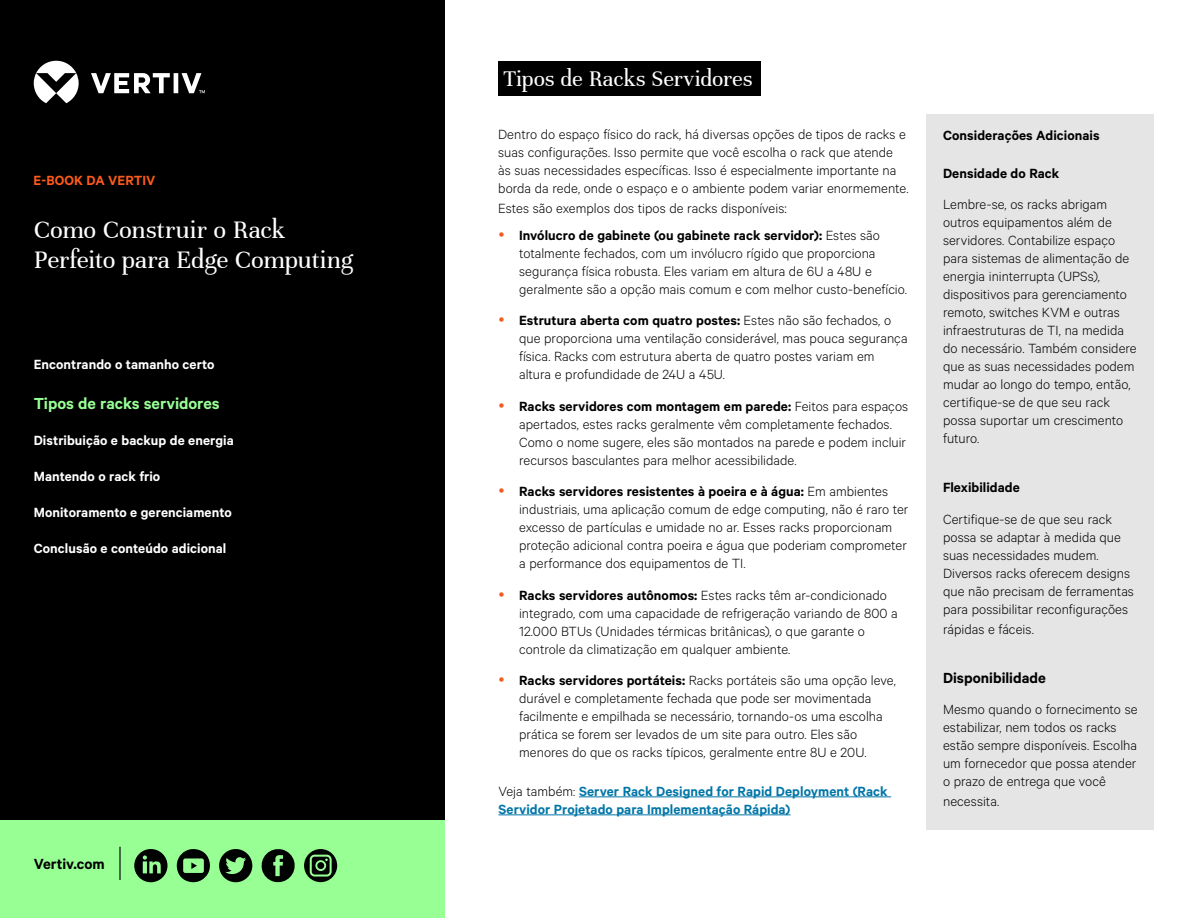
<style>
.page{position:relative;width:1188px;height:918px;background:#fff}
.page>*{position:absolute;margin:0;border:0;box-sizing:border-box;transform-origin:0 0}
.t1{font:27px/30px "Unna";letter-spacing:-.005em;color:#fff}
.t2{font:24px "Unna";letter-spacing:-.005em;color:#fff}
.t3{font:600 18px "Calibre";color:#98ff95}
.t4{font:600 16.5px "Calibre";color:#000}
.t5{font:300 15px/18px "Calibre";letter-spacing:.005em;color:#000}
.t6{font:600 15px "Calibre";letter-spacing:.005em;color:#fff}
.t7{font:600 15px/18px "Calibre";letter-spacing:.005em;color:#0076a8}
.t8{font:600 15px "Calibre";letter-spacing:.005em;color:#000}
.t9{font:600 15px "Calibre";color:#fe5b1b}
.s1{font-size:16.5px}
.s2{font-weight:600}
.s3{font-weight:300;color:#000}
</style>
<div class="page">
<div style="left:926px;top:114px;width:227px;height:716px;background:#e5e5e5"></div>
<div style="left:0;top:0;width:444px;height:918px;background:#000"></div>
<svg style="left:34px;top:61px;width:171px;height:42px"></svg>
<div style="left:0;top:821px;width:444px;height:97px;background:#98ff95"></div>
<hr style="left:119px;top:847px;width:2px;height:33px;background:#000">
<div style="left:498px;top:61px;width:262px;height:35px;background:#000"></div>
<hr style="left:579px;top:797px;width:312px;height:1px;background:#0076a8">
<hr style="left:498px;top:815px;width:293px;height:1px;background:#0076a8">
<svg style="left:134px;top:849px;width:34px;height:33px"></svg>
<svg style="left:177px;top:849px;width:33px;height:34px"></svg>
<svg style="left:219px;top:849px;width:33px;height:33px"></svg>
<svg style="left:262px;top:849px;width:33px;height:33px"></svg>
<svg style="left:304px;top:849px;width:33px;height:33px"></svg>
<p class="t9" style="left:34px;top:172px;width:123px">E-BOOK DA VERTIV</p>
<h1 class="t1" style="left:34px;top:215px;width:321px">Como Construir o Rack<br>Perfeito para Edge Computing</h1>
<p class="t6" style="left:34px;top:356px;width:182px">Encontrando o tamanho certo</p>
<p class="t3" style="left:34px;top:393px;width:188px">Tipos de racks servidores</p>
<p class="t6" style="left:34px;top:431px;width:202px">Distribuição e backup de energia</p>
<p class="t6" style="left:34px;top:467px;width:128px">Mantendo o rack frio</p>
<p class="t6" style="left:34px;top:503px;width:200px">Monitoramento e gerenciamento</p>
<p class="t6" style="left:34px;top:539px;width:194px">Conclusão e conteúdo adicional</p>
<p class="t4" style="left:34px;top:854px;width:73px">Vertiv.com</p>
<h2 class="t2" style="left:503px;top:65px;width:251px">Tipos de Racks Servidores</h2>
<p class="t5" style="left:498px;top:125px;width:412px">Dentro do espaço físico do rack, há diversas opções de tipos de racks e suas configurações. Isso permite que você escolha o rack que atende às suas necessidades específicas. Isso é especialmente importante na borda da rede, onde o espaço e o ambiente podem variar enormemente.</p>
<p class="t5" style="left:519px;top:194px;width:362px;line-height:27px;text-indent:-21px">Estes são exemplos dos tipos de racks disponíveis<span class="s1">:<br></span><span class="s2">Invólucro de gabinete (ou gabinete rack servidor):</span> Estes são</p>
<p class="t5" style="left:519px;top:243px;width:389px">totalmente fechados, com um invólucro rígido que proporciona segurança física robusta. Eles variam em altura de 6U a 48U e geralmente são a opção mais comum e com melhor custo-benefício.</p>
<p class="t5" style="left:519px;top:311px;width:390px"><span class="s2">Estrutura aberta com quatro postes:</span> Estes não são fechados, o que proporciona uma ventilação considerável, mas pouca segurança física. Racks com estrutura aberta de quatro postes variam em altura e profundidade de 24U a 45U.</p>
<p class="t5" style="left:519px;top:396px;width:390px"><span class="s2">Racks servidores com montagem em parede:</span> Feitos para espaços apertados, estes racks geralmente vêm completamente fechados.<br>Como o nome sugere, eles são montados na parede e podem incluir recursos basculantes para melhor acessibilidade.</p>
<p class="t5" style="left:519px;top:482px;width:391px"><span class="s2">Racks servidores resistentes à poeira e à água:</span> Em ambientes industriais, uma aplicação comum de edge computing, não é raro ter excesso de partículas e umidade no ar. Esses racks proporcionam proteção adicional contra poeira e água que poderiam comprometer a performance dos equipamentos de TI.</p>
<p class="t5" style="left:519px;top:585px;width:380px"><span class="s2">Racks servidores autônomos:</span> Estes racks têm ar-condicionado integrado, com uma capacidade de refrigeração variando de 800 a 12.000 BTUs (Unidades térmicas britânicas), o que garante o controle da climatização em qualquer ambiente.</p>
<p class="t5" style="left:519px;top:671px;width:378px"><span class="s2">Racks servidores portáteis:</span> Racks portáteis são uma opção leve, durável e completamente fechada que pode ser movimentada facilmente e empilhada se necessário, tornando-os uma escolha prática se forem ser levados de um site para outro. Eles são menores do que os racks típicos, geralmente entre 8U e 20U.</p>
<p class="t7" style="left:498px;top:782px;width:391px"><span class="s3">Veja também:</span> Server Rack Designed for Rapid Deployment (Rack<br>Servidor Projetado para Implementação Rápida)</p>
<p class="t8" style="left:943px;top:126px;width:158px">Considerações Adicionais</p>
<p class="t8" style="left:943px;top:164px;width:118px">Densidade do Rack</p>
<p class="t5" style="left:943px;top:195px;width:195px">Lembre-se, os racks abrigam outros equipamentos além de servidores. Contabilize espaço para sistemas de alimentação de energia ininterrupta (UPSs), dispositivos para gerenciamento remoto, switches KVM e outras infraestruturas de TI, na medida do necessário. Também considere que as suas necessidades podem mudar ao longo do tempo, então, certifique-se de que seu rack possa suportar um crescimento futuro.</p>
<p class="t8" style="left:943px;top:479px;width:78px">Flexibilidade</p>
<p class="t5" style="left:943px;top:510px;width:192px">Certifique-se de que seu rack possa se adaptar à medida que suas necessidades mudem.<br>Diversos racks oferecem designs que não precisam de ferramentas para possibilitar reconfigurações</p>
<p class="t5" style="left:943px;top:619px;width:92px">rápidas e fáceis.</p>
<p class="t4" style="left:943px;top:668px;width:104px">Disponibilidade</p>
<p class="t5" style="left:943px;top:700px;width:196px">Mesmo quando o fornecimento se estabilizar, nem todos os racks estão sempre disponíveis. Escolha um fornecedor que possa atender o prazo de entrega que você</p>
<p class="t5" style="left:943px;top:792px;width:58px">necessita.</p>
</div>
